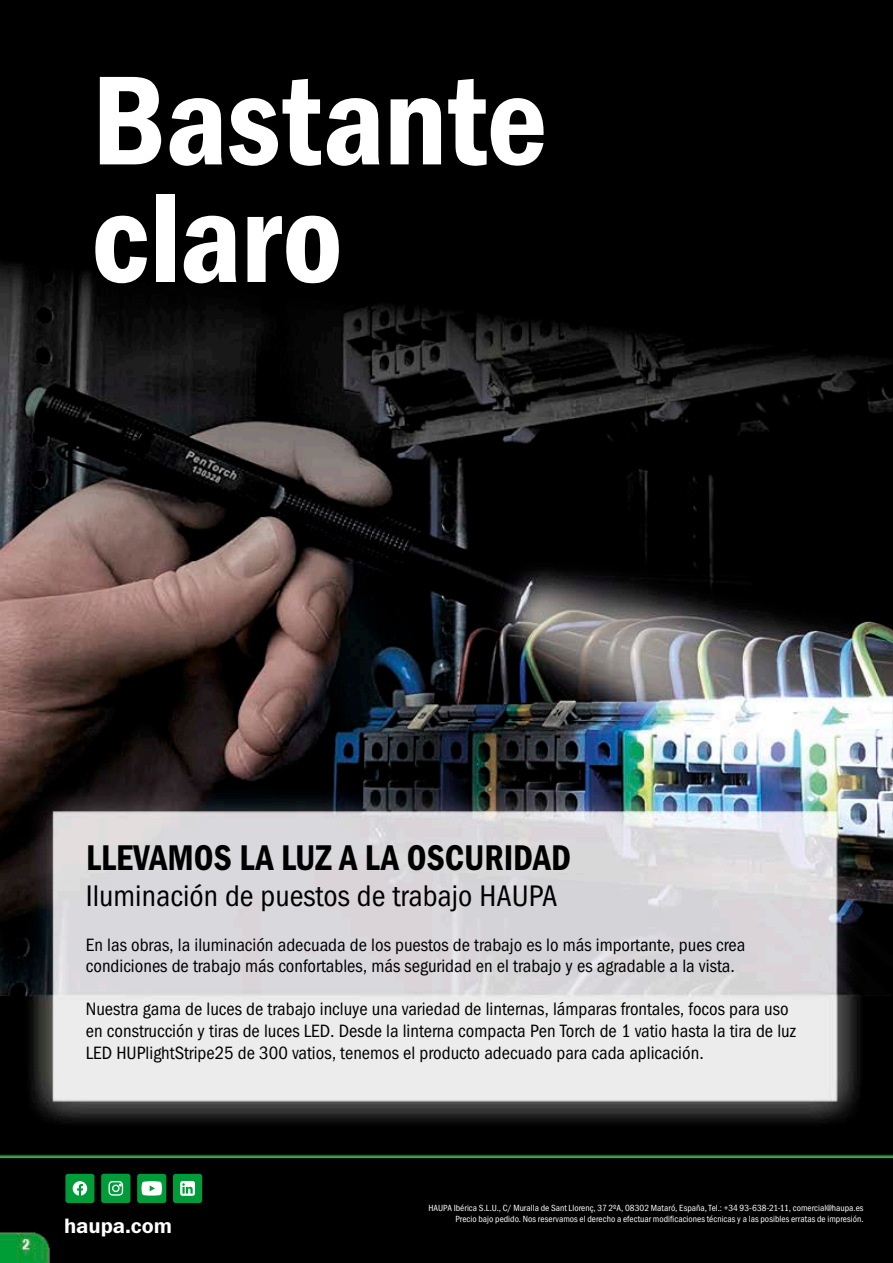
<style>
.page{position:relative;width:893px;height:1263px;background:#fff}
.page>*{position:absolute;margin:0;border:0;box-sizing:border-box;transform-origin:0 0}
.t1{font:127.5px/117.6px "Franklin Gothic Demi Cond ITC";letter-spacing:-.005em;color:#fff}
.t2{font:36px "Franklin Gothic Demi Cond ITC";color:#000;scale:.95 1}
.t3{font:30px "Franklin Gothic Book Cond ITC";color:#000}
.t4{font:21px "Franklin Gothic Demi ITC";color:#fff}
.t5{font:18px/21.6px "Franklin Gothic Book Cond ITC";color:#000}
.t6{font:9px/10.8px "Franklin Gothic Book Cond ITC";letter-spacing:.005em;color:#fff;text-align:right}
.s1{font-family:"Franklin Gothic Book ITC"}
</style>
<div class="page">
<img style="left:0;top:0;width:893px;height:1263px">
<div style="left:66px;top:46px;width:507px;height:267px;background:#000"></div>
<div style="left:65px;top:1174px;width:29px;height:29px;background:#009c3a;border-radius:3px"></div>
<svg style="left:73px;top:1181px;width:14px;height:14px"></svg>
<div style="left:101px;top:1174px;width:29px;height:29px;background:#009c3a;border-radius:3px"></div>
<svg style="left:108px;top:1181px;width:15px;height:15px"></svg>
<div style="left:137px;top:1174px;width:29px;height:29px;background:#009c3a;border-radius:3px"></div>
<svg style="left:142px;top:1181px;width:20px;height:14px"></svg>
<div style="left:173px;top:1174px;width:29px;height:29px;background:#009c3a;border-radius:3px"></div>
<svg style="left:180px;top:1181px;width:15px;height:15px"></svg>
<h1 class="t1" style="left:91px;top:63px;width:457px">Bastante claro</h1>
<h2 class="t2" style="left:86px;top:837px;width:512px">LLEVAMOS LA LUZ A LA OSCURIDAD</h2>
<h3 class="t3" style="left:86px;top:879px;width:473px">Iluminación de puestos de trabajo HAUPA</h3>
<p class="t5" style="left:86px;top:934px;width:661px">En las obras, la iluminación adecuada de los puestos de trabajo es lo más importante, pues crea condiciones de trabajo más confortables, más seguridad en el trabajo y es agradable a la vista.</p>
<p class="t5" style="left:86px;top:999px;width:711px">Nuestra gama de luces de trabajo incluye una variedad de linternas, lámparas frontales, focos para uso en construcción y tiras de luces LED. Desde la linterna compacta Pen Torch de 1 vatio hasta la tira de luz<br>LED HUPlightStripe25 de 300 vatios, tenemos el producto adecuado para cada aplicación.</p>
<p class="t4" style="left:64px;top:1213px;width:110px">haupa.com</p>
<p class="t6" style="left:428px;top:1202px;width:437px">HAUPA Ibérica S.L.U., C/ Muralla de Sant Llorenç, 37 2<span class="s1">º</span>A, 08302 Mataró, España, Tel.: +34 93-638-21-11, comercial@haupa.es<br>Precio bajo pedido. Nos reservamos el derecho a efectuar modificaciones técnicas y a las posibles erratas de impresión.</p>
</div>
